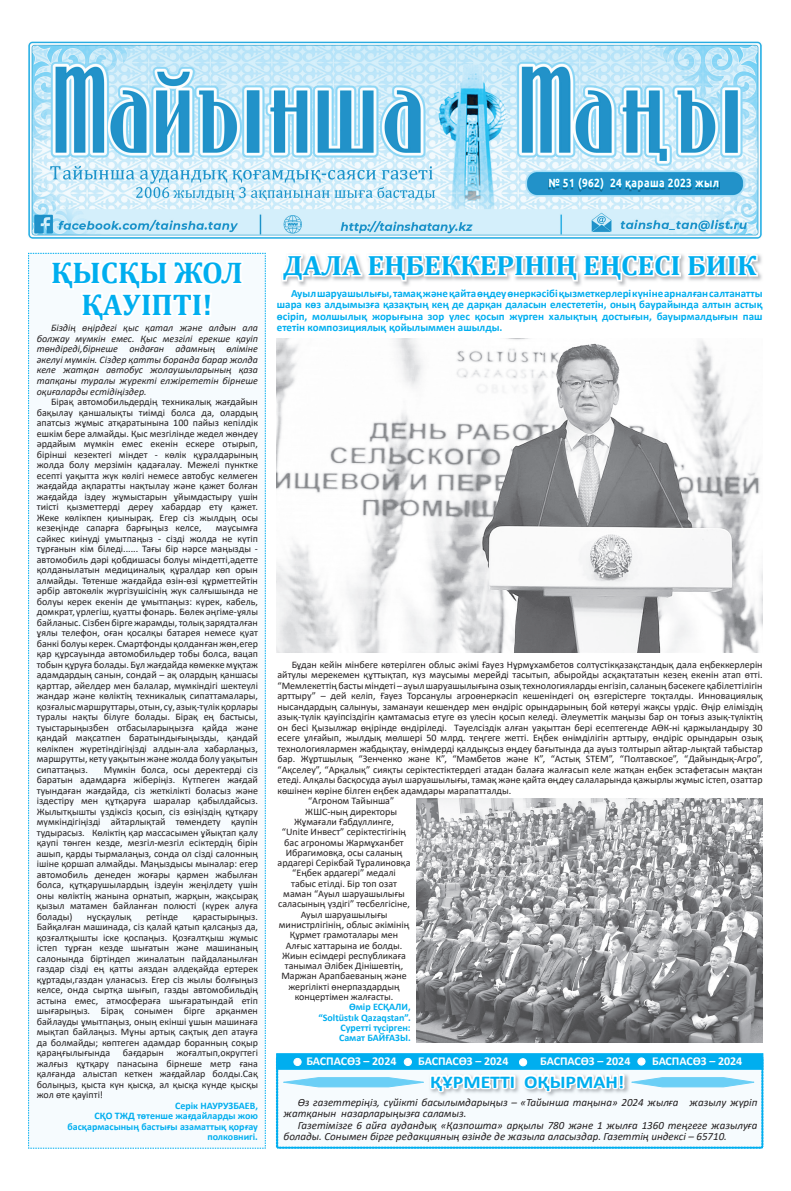
<style>
.page{position:relative;width:791px;height:1191px;background:#fff}
.page>*{position:absolute;margin:0;border:0;box-sizing:border-box;transform-origin:0 0}
.t1{font:700 30px/32px "Cambria";color:#00aeef;text-align:center}
.t2{font:700 28px "Cambria";color:#00aeef}
.t3{font:700 18px "Calibri";color:#00aeef;scale:1.1 1}
.t4{font:700 12px "Calibri";color:#fff}
.t5{font:700 11.9px "Ubuntu";letter-spacing:.04em;color:#fff;scale:.85 1}
.t6{font:700 11px/11px "Calibri";color:#00aeef;text-align:justify}
.t7{font:italic 11px/11.5px "Calibri";color:#231f20}
.t8{font:10px/10.5px "Calibri";color:#231f20;text-align:justify}
.t9{font:italic 10px/10.5px "Calibri";color:#231f20;text-align:justify}
.t10{font:700 10px/10.5px "Calibri";color:#00aeef;text-align:right}
</style>
<div class="page">
<img style="left:28px;top:41px;width:734px;height:198px">
<img style="left:549px;top:191px;width:170px;height:1px">
<svg style="left:548px;top:177px;width:171px;height:14px;background:#138ec4"></svg>
<div style="left:28px;top:253px;width:238px;height:896px;background:#f6fbfe"></div>
<div style="left:746px;top:1052px;width:8px;height:7px;border:1px solid #fff;border-radius:50%"></div>
<div style="left:276px;top:1053px;width:487px;height:16px;background:#00aeef;border:1px solid #00aeef"></div>
<svg style="left:276px;top:1056px;width:487px;height:93px"></svg>
<img style="left:282px;top:255px;width:480px;height:31px">
<svg style="left:282px;top:254px;width:478px;height:29px"></svg>
<img style="left:277px;top:338px;width:486px;height:314px">
<img style="left:416px;top:798px;width:347px;height:244px">
<p class="t5" style="left:548px;top:176px;width:202px">№ 51 (962) 24 қараша 2023 жыл</p>
<h1 class="t1" style="left:51px;top:255px;width:193px">ҚЫСҚЫ ЖОЛ<br>ҚАУІПТІ!</h1>
<p class="t9" style="left:37px;top:322px;width:223px;text-indent:14px">Біздің өңірдегі қыс қатал және алдын ала болжау мүмкін емес. Қыс мезгілі ерекше қауіп төндіреді,бірнеше ондаған адамның өліміне әкелуі мүмкін. Сіздер қатты боранда барар жолда келе жатқан автобус жолаушыларының қаза тапқаны туралы жүректі елжірететін бірнеше оқиғаларды естідіңіздер.</p>
<p class="t8" style="left:37px;top:396px;width:223px;text-indent:14px">Бірақ автомобильдердің техникалық жағдайын бақылау қаншалықты тиімді болса да, олардың апатсыз жұмыс атқаратынына 100 пайыз кепілдік ешкім бере алмайды. Қыс мезгілінде жедел жөндеу әрдайым мүмкін емес екенін ескере отырып, бірінші кезектегі міндет - көлік құралдарының жолда болу мерзімін қадағалау. Межелі пунктке есепті уақытта жүк көлігі немесе автобус келмеген жағдайда ақпаратты нақтылау және қажет болған жағдайда іздеу жұмыстарын ұйымдастыру үшін тиісті қызметтерді дереу хабардар ету қажет.<br>Жеке көлікпен қиынырақ. Егер сіз жылдың осы кезеңінде сапарға барғыңыз келсе,</p>
<p class="t8" style="left:37px;top:522px;width:223px;text-indent:179px">маусымға сәйкес киінуді ұмытпаңыз - сізді жолда не күтіп тұрғанын кім біледі...... Тағы бір нәрсе маңызды - автомобиль дәрі қобдишасы болуы міндетті,әдетте қолданылатын медициналық құралдар көп орын алмайды. Төтенше жағдайда өзін-өзі құрметтейтін әрбір автокөлік жүргізушісінің жүк салғышында не болуы керек екенін де ұмытпаңыз: күрек, кабель, домкрат, үрлегіш, қуатты фонарь. Бөлек әңгіме-ұялы байланыс. Сізбен бірге жарамды, толық зарядталған ұялы телефон, оған қосалқы батарея немесе қуат банкі болуы керек. Смартфонды қолданған жөн,егер қар құрсауында автомобильдер тобы болса, вацап тобын құруға болады. Бұл жағдайда көмекке мұқтаж адамдардың санын, сондай – ақ олардың қаншасы қарттар, әйелдер мен балалар, мүмкіндігі шектеулі жандар және көліктің техникалық сипаттамалары, қозғалыс маршруттары, отын, су, азық-түлік қорлары туралы нақты білуге болады. Бірақ ең бастысы, туыстарыңызбен отбасыларыңызға қайда және қандай мақсатпен баратындығыңызды, қандай көлікпен жүретіндігіңізді алдын-ала хабарлаңыз, маршрутты, кету уақытын және жолда болу уақытын сипаттаңыз.</p>
<p class="t8" style="left:37px;top:764px;width:223px;text-indent:67px">Мүмкін болса, осы деректерді сіз баратын адамдарға жіберіңіз. Күтпеген жағдай туындаған жағдайда, сіз жеткілікті боласыз және іздестіру мен құтқаруға шаралар қабылдайсыз.<br>Жылытқышты үздіксіз қосып, сіз өзіңіздің құтқару мүмкіндігіңізді айтарлықтай төмендету қаупін тудырасыз. Көліктің қар массасымен ұйықтап қалу қаупі төнген кезде, мезгіл-мезгіл есіктердің бірін ашып, қарды тырмалаңыз, сонда ол сізді салонның ішіне қоршап алмайды. Маңыздысы мыналар: егер автомобиль денеден жоғары қармен жабылған болса, құтқарушылардың іздеуін жеңілдету үшін оны көліктің жанына орнатып, жарқын, жақсырақ қызыл матамен байланған полюсті (күрек алуға болады)</p>
<p class="t8" style="left:87px;top:911px;width:46px">нұсқаулық</p>
<p class="t8" style="left:146px;top:911px;width:34px">ретінде</p>
<p class="t8" style="left:37px;top:911px;width:223px;text-indent:156px">қарастырыңыз.<br>Байқалған машинада, сіз қалай қатып қалсаңыз да, қозғалтқышты іске қоспаңыз. Қозғалтқыш жұмыс істеп тұрған кезде шығатын және машинаның салонында біртіндеп жиналатын пайдаланылған газдар сізді ең қатты аяздан әлдеқайда ертерек құртады,газдан уланасыз. Егер сіз жылы болғыңыз келсе, онда сыртқа шығып, газды автомобильдің астына емес, атмосфераға шығаратындай етіп шығарыңыз. Бірақ сонымен бірге арқанмен байлауды ұмытпаңыз, оның екінші ұшын машинаға мықтап байлаңыз. Мұны артық сақтық деп атауға да болмайды; көптеген адамдар боранның соқыр қараңғылығында</p>
<p class="t8" style="left:123px;top:1047px;width:42px">бағдарын</p>
<p class="t8" style="left:37px;top:1047px;width:223px;text-indent:140px">жоғалтып,округтегі жалғыз құтқару панасына бірнеше метр ғана қалғанда алыстап кеткен жағдайлар болды.Сақ болыңыз, қыста күн қысқа, ал қысқа күнде қысқы жол өте қауіпті!</p>
<p class="t10" style="left:67px;top:1100px;width:192px">Серік НАУРУЗБАЕВ,<br>СҚО ТЖД төтенше жағдайларды жою басқармасының бастығы азаматтық қорғау полковнигі.</p>
<h2 class="t2" style="left:283px;top:245px;width:475px">ДАЛА ЕҢБЕККЕРІНІҢ ЕҢСЕСІ БИІК</h2>
<p class="t6" style="left:277px;top:288px;width:487px;text-indent:14px">Ауыл шаруашылығы, тамақ және қайта өңдеу өнеркәсібі қызметкерлері күніне арналған салтанатты шара көз алдымызға қазақтың кең де дарқан даласын елестететін, оның баурайында алтын астық өсіріп, молшылық жорығына зор үлес қосып жүрген халықтың достығын, бауырмалдығын паш ететін композициялық қойылыммен ашылды.</p>
<p class="t8" style="left:292px;top:659px;width:472px">Бұдан кейін мінбеге көтерілген облыс әкімі Ғауез Нұрмұхамбетов солтүстікқазақстандық дала еңбеккерлерін</p>
<p class="t8" style="left:277px;top:669px;width:487px">айтулы мерекемен құттықтап, күз маусымы мерейді тасытып, абыройды асқақтататын кезең екенін атап өтті.</p>
<p class="t8" style="left:277px;top:680px;width:487px">“Мемлекеттің басты міндеті – ауыл шаруашылығына озық технологияларды енгізіп, саланың бәсекеге қабілеттілігін</p>
<p class="t8" style="left:277px;top:690px;width:487px">арттыру” – дей келіп, Ғауез Торсанұлы агроөнеркәсіп кешеніндегі оң өзгерістерге тоқталды. Инновациялық</p>
<p class="t8" style="left:277px;top:701px;width:487px">нысандардың салынуы, заманауи кешендер мен өндіріс орындарының бой көтеруі жақсы үрдіс. Өңір еліміздің</p>
<p class="t8" style="left:277px;top:711px;width:487px">азық-түлік қауіпсіздігін қамтамасыз етуге өз үлесін қосып келеді. Әлеуметтік маңызы бар он тоғыз азық-түліктің</p>
<p class="t8" style="left:277px;top:722px;width:487px">он бесі Қызылжар өңірінде өндіріледі. Тәуелсіздік алған уақыттан бері есептегенде АӨК-ні қаржыландыру 30</p>
<p class="t8" style="left:277px;top:732px;width:487px">есеге ұлғайып, жылдық мөлшері 50 млрд. теңгеге жетті. Еңбек өнімділігін арттыру, өндіріс орындарын озық</p>
<p class="t8" style="left:277px;top:743px;width:487px">технологиялармен жабдықтау, өнімдерді қалдықсыз өңдеу бағытында да ауыз толтырып айтар-лықтай табыстар</p>
<p class="t8" style="left:277px;top:753px;width:487px">бар. Жұртшылық “Зенченко және К”, “Мәмбетов және К”, “Астық STEM”, “Полтавское”, “Дайындық-Агро”,</p>
<p class="t8" style="left:277px;top:764px;width:487px">“Ақселеу”, “Арқалық” сияқты серіктестіктердегі атадан балаға жалғасып келе жатқан еңбек эстафетасын мақтан</p>
<p class="t8" style="left:277px;top:774px;width:487px">етеді. Алқалы басқосуда ауыл шаруашылығы, тамақ және қайта өңдеу салаларында қажырлы жұмыс істеп, озаттар</p>
<p class="t8" style="left:277px;top:785px;width:235px">көшінен көріне білген еңбек адамдары марапатталды.</p>
<p class="t8" style="left:308px;top:795px;width:88px">“Агроном Тайынша”</p>
<p class="t8" style="left:305px;top:805px;width:93px">ЖШС-ның директоры</p>
<p class="t8" style="left:294px;top:816px;width:101px">Жұмағали Ғабдуллинге,</p>
<p class="t8" style="left:282px;top:826px;width:126px">“Unite Инвест” серіктестігінің</p>
<p class="t8" style="left:284px;top:836px;width:121px">бас агрономы Жармұханбет</p>
<p class="t8" style="left:286px;top:847px;width:118px">Ибрагимовқа, осы саланың</p>
<p class="t8" style="left:278px;top:857px;width:134px">ардагері Серікбай Тұралиновқа</p>
<p class="t8" style="left:292px;top:867px;width:105px">“Еңбек ардагері” медалі</p>
<p class="t8" style="left:291px;top:878px;width:107px">табыс етілді. Бір топ озат</p>
<p class="t8" style="left:283px;top:888px;width:123px">маман “Ауыл шаруашылығы</p>
<p class="t8" style="left:278px;top:898px;width:133px">саласының үздігі” төсбелгісіне,</p>
<p class="t8" style="left:301px;top:908px;width:88px">Ауыл шаруашылығы</p>
<p class="t8" style="left:279px;top:919px;width:132px">министрлігінің, облыс әкімінің</p>
<p class="t8" style="left:290px;top:929px;width:110px">Құрмет грамоталары мен</p>
<p class="t8" style="left:286px;top:939px;width:118px">Алғыс хаттарына ие болды.</p>
<p class="t8" style="left:282px;top:950px;width:125px">Жиын есімдері республикаға</p>
<p class="t8" style="left:285px;top:960px;width:120px">танымал Әлібек Дінішевтің,</p>
<p class="t8" style="left:281px;top:970px;width:127px">Маржан Арапбаеваның және</p>
<p class="t8" style="left:288px;top:981px;width:113px">жергілікті өнерпаздардың</p>
<p class="t8" style="left:295px;top:991px;width:100px">концертімен жалғасты.</p>
<p class="t10" style="left:318px;top:1001px;width:94px">Өмір ЕСҚАЛИ, “Soltüstık Qazaqstan”.<br>Суретті түсірген:<br>Самат БАЙҒАЗЫ.</p>
<p class="t4" style="left:306px;top:1053px;width:92px">БАСПАСӨЗ – 2024</p>
<p class="t4" style="left:418px;top:1053px;width:92px">БАСПАСӨЗ – 2024</p>
<p class="t4" style="left:540px;top:1053px;width:92px">БАСПАСӨЗ – 2024</p>
<p class="t4" style="left:652px;top:1053px;width:92px">БАСПАСӨЗ – 2024</p>
<h3 class="t3" style="left:430px;top:1068px;width:178px">ҚҰРМЕТТI ОҚЫРМАН!</h3>
<p class="t7" style="left:283px;top:1096px;width:475px;text-indent:14px">Өз газеттерiңiз, сүйiктi басылымдарыңыз – «Тайынша таңына» 2024 жылға жазылу жүріп жатқанын назарларыңызға саламыз.</p>
<p class="t7" style="left:283px;top:1119px;width:475px;text-indent:14px">Газетiмiзге 6 айға аудандық «Қазпошта» арқылы 780 және 1 жылға 1360 теңгеге жазылуға болады. Сонымен бiрге редакцияның өзiнде де жазыла аласыздар. Газеттiң индексi – 65710.</p>
</div>
